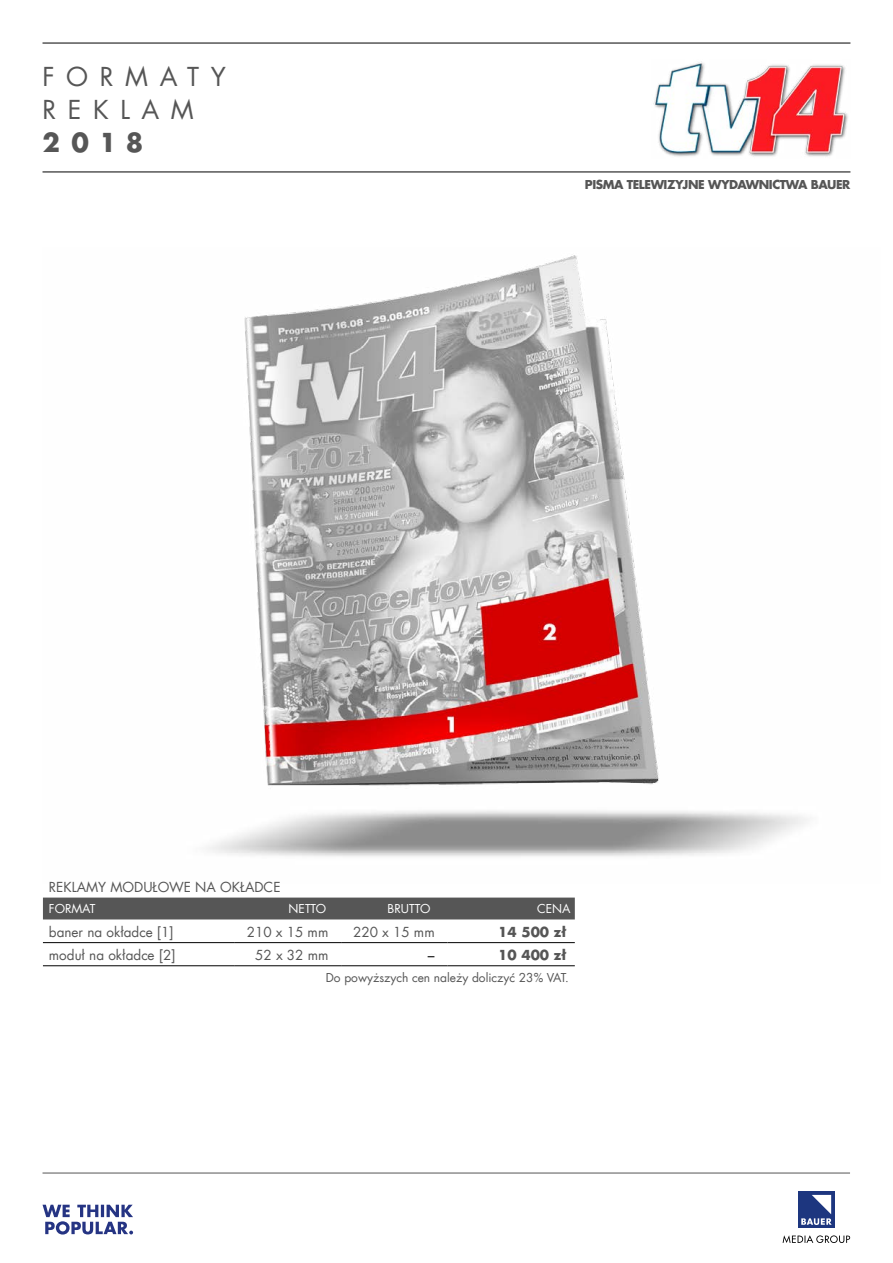
<style>
.page{position:relative;width:893px;height:1263px;background:#fff}
.page>*{position:absolute;margin:0;border:0;box-sizing:border-box;transform-origin:0 0}
.t1{font:25.5px/33px "Futura Com";letter-spacing:.455em;color:#565656}
.t2{font:700 25.5px "Futura Com";color:#565656}
.t3{font:13.5px "Futura Com";color:#565656}
.t4{font:700 13.5px "Futura Com";color:#565656}
.t5{font:13.5px "Futura Com";color:#000}
.t6{font:12px "Futura Com";color:#565656}
.t7{font:700 12px "Futura Com";letter-spacing:-.035em;color:#565656}
.t8{font:12px "Futura Com";color:#fff}
</style>
<div class="page">
<svg style="left:43px;top:1205px;width:90px;height:29px"></svg>
<svg style="left:783px;top:1235px;width:67px;height:8px"></svg>
<div style="left:798px;top:1191px;width:37px;height:37px;background:#1d367f"></div>
<svg style="left:801px;top:1195px;width:31px;height:30px"></svg>
<img style="left:653px;top:61px;width:195px;height:96px">
<hr style="left:43px;top:171px;width:807px;height:2px;background:#565656">
<hr style="left:43px;top:42px;width:807px;height:2px;background:#565656">
<hr style="left:43px;top:1173px;width:807px;height:1px;background:#565656">
<div style="left:43px;top:897px;width:532px;height:22px;background:#565656"></div>
<hr style="left:43px;top:942px;width:192px;height:1px;background:#000">
<hr style="left:235px;top:942px;width:106px;height:1px;background:#000">
<hr style="left:341px;top:942px;width:106px;height:1px;background:#000">
<hr style="left:447px;top:942px;width:128px;height:1px;background:#000">
<hr style="left:43px;top:965px;width:192px;height:1px;background:#000">
<hr style="left:235px;top:965px;width:106px;height:1px;background:#000">
<hr style="left:341px;top:965px;width:106px;height:1px;background:#000">
<hr style="left:447px;top:965px;width:128px;height:1px;background:#000">
<img style="left:207px;top:255px;width:601px;height:602px">
<h1 class="t1" style="left:43px;top:60px;width:185px">FORMATY<br>REKLAM</h1>
<h1 class="t2" style="left:43px;top:123px;width:102px">2018</h1>
<p class="t7" style="left:585px;top:175px;width:267px">PISMA TELEWIZYJNE WYDAWNICTWA BAUER</p>
<p class="t3" style="left:49px;top:877px;width:233px">REKLAMY MODUŁOWE NA OKŁADCE</p>
<p class="t8" style="left:49px;top:901px;width:48px">FORMAT</p>
<p class="t8" style="left:289px;top:901px;width:39px">NETTO</p>
<p class="t8" style="left:388px;top:901px;width:44px">BRUTTO</p>
<p class="t8" style="left:537px;top:901px;width:35px">CENA</p>
<p class="t3" style="left:49px;top:922px;width:126px">baner na okładce [1]</p>
<p class="t3" style="left:247px;top:922px;width:83px">210 x 15 mm</p>
<p class="t3" style="left:353px;top:922px;width:83px">220 x 15 mm</p>
<p class="t4" style="left:498px;top:921px;width:70px">14 500 zł</p>
<p class="t3" style="left:49px;top:945px;width:128px">moduł na okładce [2]</p>
<p class="t3" style="left:255px;top:945px;width:75px">52 x 32 mm</p>
<p class="t5" style="left:428px;top:945px;width:8px">–</p>
<p class="t4" style="left:498px;top:944px;width:70px">10 400 zł</p>
<p class="t6" style="left:326px;top:969px;width:245px">Do powyższych cen należy doliczyć 23% VAT.</p>
</div>
